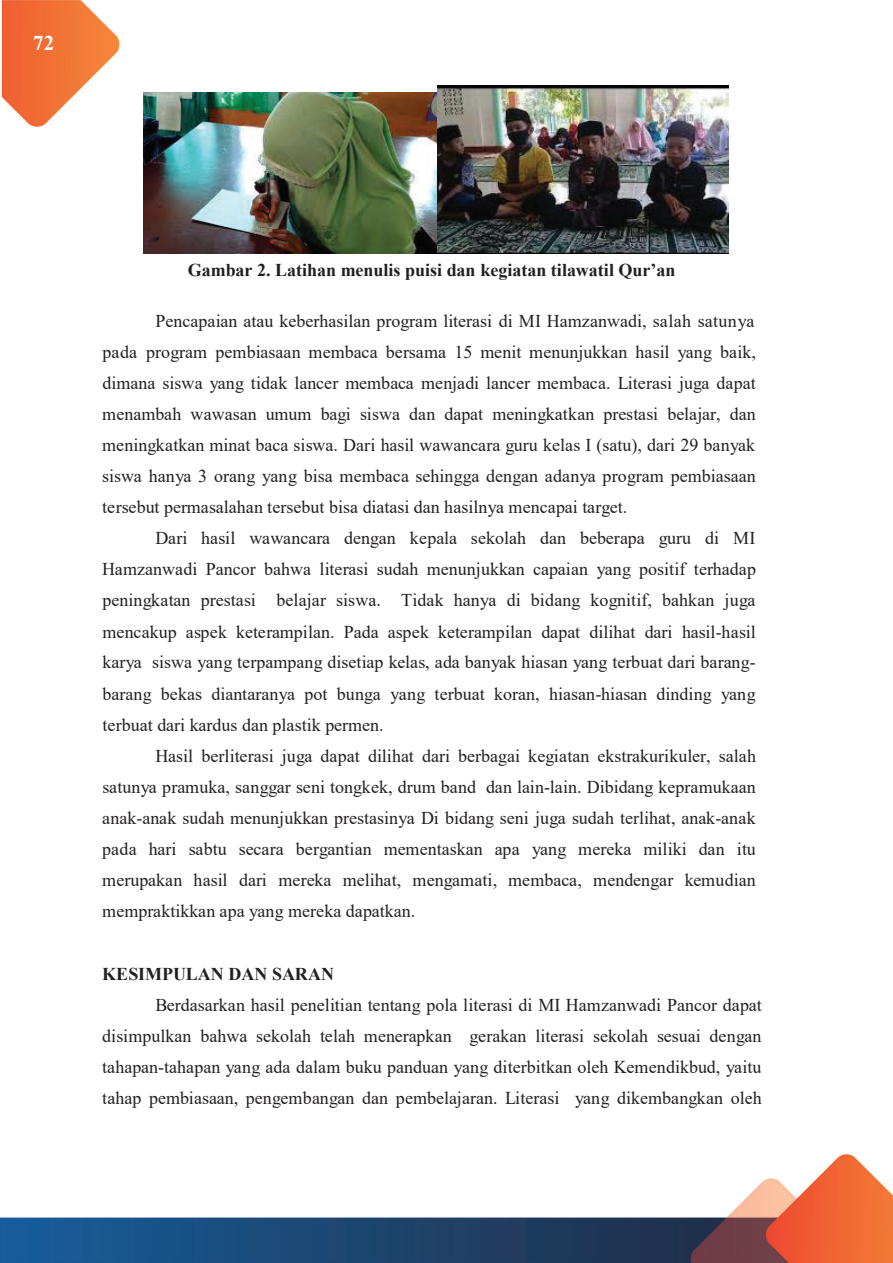
<style>
.page{position:relative;width:893px;height:1263px;background:#fff}
.page>*{position:absolute;margin:0;border:0;box-sizing:border-box;transform-origin:0 0}
.t1{font:700 21px "Times New Roman";color:#fff}
.t2{font:18px/31px "Times New Roman";letter-spacing:.005em;color:#231f20;text-align:justify}
.t3{font:700 18px "Times New Roman";color:#231f20}
</style>
<div class="page">
<img style="left:0;top:0;width:893px;height:1263px">
<img style="left:143px;top:93px;width:294px;height:161px">
<img style="left:437px;top:85px;width:291px;height:169px">
<p class="t1" style="left:33px;top:28px;width:22px">72</p>
<p class="t3" style="left:188px;top:257px;width:489px">Gambar 2. Latihan menulis puisi dan kegiatan tilawatil Qur’an</p>
<p class="t2" style="left:102px;top:305px;width:655px;text-indent:53px">Pencapaian atau keberhasilan program literasi di MI Hamzanwadi, salah satunya pada program pembiasaan membaca bersama 15 menit menunjukkan hasil yang baik, dimana siswa yang tidak lancer membaca menjadi lancer membaca. Literasi juga dapat menambah wawasan umum bagi siswa dan dapat meningkatkan prestasi belajar, dan meningkatkan minat baca siswa. Dari hasil wawancara guru kelas I (satu), dari 29 banyak siswa hanya 3 orang yang bisa membaca sehingga dengan adanya program pembiasaan tersebut permasalahan tersebut bisa diatasi dan hasilnya mencapai target.</p>
<p class="t2" style="left:102px;top:522px;width:655px;text-indent:53px">Dari hasil wawancara dengan kepala sekolah dan beberapa guru di MI Hamzanwadi Pancor bahwa literasi sudah menunjukkan capaian yang positif terhadap peningkatan prestasi belajar siswa. Tidak hanya di bidang kognitif, bahkan juga mencakup aspek keterampilan. Pada aspek keterampilan dapat dilihat dari hasil-hasil karya siswa yang terpampang disetiap kelas, ada banyak hiasan yang terbuat dari barang&shy;barang bekas diantaranya pot bunga yang terbuat koran, hiasan-hiasan dinding yang terbuat dari kardus dan plastik permen.</p>
<p class="t2" style="left:102px;top:740px;width:655px;text-indent:53px">Hasil berliterasi juga dapat dilihat dari berbagai kegiatan ekstrakurikuler, salah satunya pramuka, sanggar seni tongkek, drum band dan lain-lain. Dibidang kepramukaan anak-anak sudah menunjukkan prestasinya Di bidang seni juga sudah terlihat, anak-anak pada hari sabtu secara bergantian mementaskan apa yang mereka miliki dan itu merupakan hasil dari mereka melihat, mengamati, membaca, mendengar kemudian mempraktikkan apa yang mereka dapatkan.</p>
<p class="t3" style="left:102px;top:961px;width:233px">KESIMPULAN DAN SARAN</p>
<p class="t2" style="left:102px;top:988px;width:661px;text-indent:53px">Berdasarkan hasil penelitian tentang pola literasi di MI Hamzanwadi Pancor dapat disimpulkan bahwa sekolah telah menerapkan gerakan literasi sekolah sesuai dengan tahapan-tahapan yang ada dalam buku panduan yang diterbitkan oleh Kemendikbud, yaitu tahap pembiasaan, pengembangan dan pembelajaran. Literasi yang dikembangkan oleh</p>
</div>
